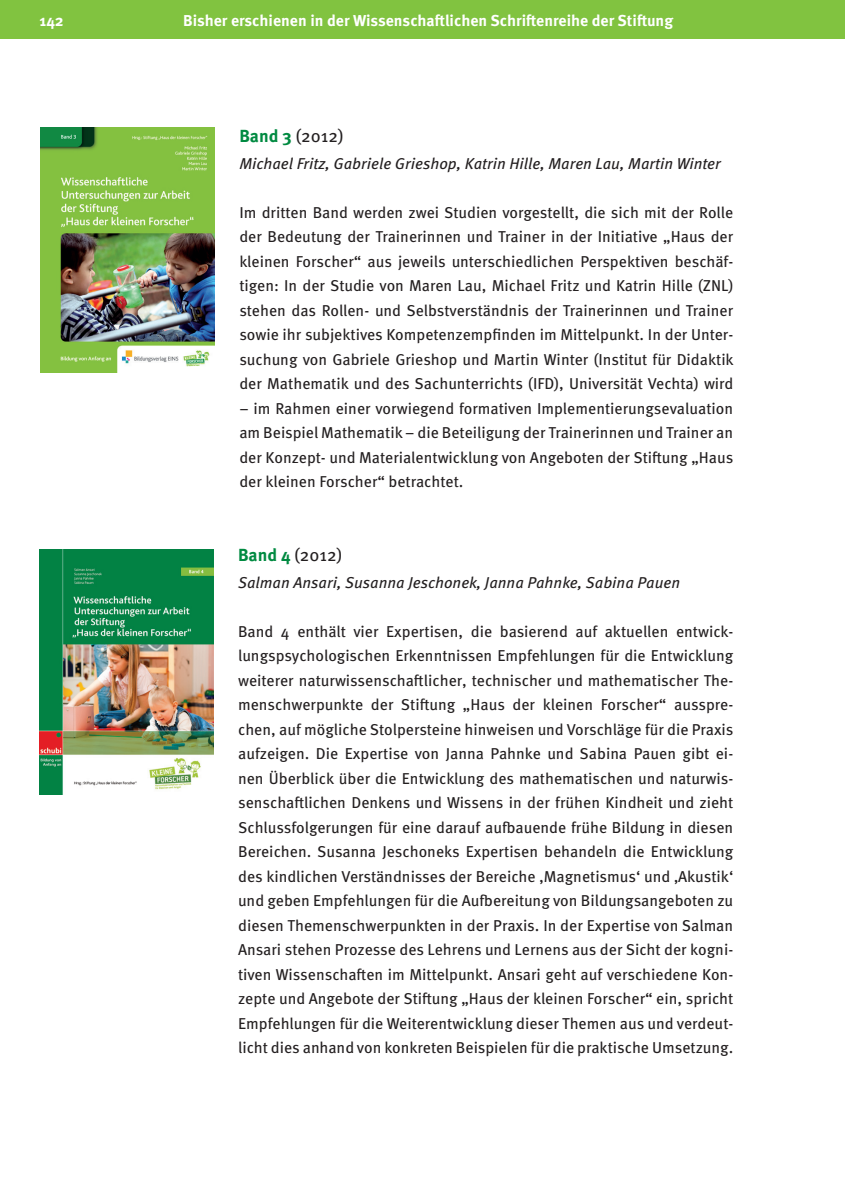
<style>
.page{position:relative;width:845px;height:1191px;background:#fff}
.page>*{position:absolute;margin:0;border:0;box-sizing:border-box;transform-origin:0 0}
.Ü4{font:17.5px "Meta OT";color:#231f20}
.Fließtext_mit_Leerze{font:15.75px/24.5px "Meta OT";color:#231f20;text-align:justify}
.Fließtext_ohne_Einzu{font:italic 15.75px "Meta OT";color:#231f20}
.t1{font:700 15.75px "Meta OT";color:#fff}
.s1{font-weight:700;color:#008a41}
</style>
<div class="page">
<div style="left:0;top:0;width:844px;height:39px;background:#81c340"></div>
<img style="left:41px;top:127px;width:173px;height:245px">
<img style="left:39px;top:549px;width:174px;height:245px">
<p class="t1" style="left:39px;top:11px;width:26px">142</p>
<p class="t1" style="left:183px;top:11px;width:491px">Bisher erschienen in der Wissenschaftlichen Schriftenreihe der Stiftung</p>
<p class="Ü4" style="left:239px;top:125px;width:106px"><span class="s1">Band 3</span> (2012)</p>
<p class="Fließtext_ohne_Einzu" style="left:239px;top:153px;width:483px">Michael Fritz, Gabriele Grieshop, Katrin Hille, Maren Lau, Martin Winter</p>
<p class="Fließtext_mit_Leerze" style="left:239px;top:200px;width:495px">Im dritten Band werden zwei Studien vorgestellt, die sich mit der Rolle der Bedeutung der Trainerinnen und Trainer in der Initiative „Haus der kleinen Forscher“ aus jeweils unterschiedlichen Perspektiven beschäf&shy;tigen: In der Studie von Maren Lau, Michael Fritz und Katrin Hille (ZNL) stehen das Rollen- und Selbstverständnis der Trainerinnen und Trainer sowie ihr subjektives Kompetenzempfinden im Mittelpunkt. In der Unter&shy;suchung von Gabriele Grieshop und Martin Winter (Institut für Didaktik der Mathematik und des Sachunterrichts (IFD), Universität Vechta) wird</p>
<p class="Fließtext_mit_Leerze" style="left:239px;top:396px;width:495px">– im Rahmen einer vorwiegend formativen Implementierungsevaluation am Beispiel Mathematik – die Beteiligung der Trainerinnen und Trainer an der Konzept- und Materialentwicklung von Angeboten der Stiftung „Haus der kleinen Forscher“ betrachtet.</p>
<p class="Ü4" style="left:238px;top:544px;width:105px"><span class="s1">Band 4</span> (2012)</p>
<p class="Fließtext_ohne_Einzu" style="left:238px;top:572px;width:443px">Salman Ansari, Susanna Jeschonek, Janna Pahnke, Sabina Pauen</p>
<p class="Fließtext_mit_Leerze" style="left:238px;top:619px;width:496px">Band 4 enthält vier Expertisen, die basierend auf aktuellen entwick&shy;lungspsychologischen Erkenntnissen Empfehlungen für die Entwicklung weiterer naturwissenschaftlicher, technischer und mathematischer The&shy;menschwerpunkte der Stiftung „Haus der kleinen Forscher“ ausspre&shy;chen, auf mögliche Stolpersteine hinweisen und Vorschläge für die Praxis aufzeigen. Die Expertise von Janna Pahnke und Sabina Pauen gibt ei&shy;nen Überblick über die Entwicklung des mathematischen und naturwis&shy;senschaftlichen Denkens und Wissens in der frühen Kindheit und zieht Schlussfolgerungen für eine darauf aufbauende frühe Bildung in diesen Bereichen. Susanna Jeschoneks Expertisen behandeln die Entwicklung des kindlichen Verständnisses der Bereiche ‚Magnetismus‘ und ‚Akustik‘ und geben Empfehlungen für die Aufbereitung von Bildungsangeboten zu diesen Themenschwerpunkten in der Praxis. In der Expertise von Salman Ansari stehen Prozesse des Lehrens und Lernens aus der Sicht der kogni&shy;tiven Wissenschaften im Mittelpunkt. Ansari geht auf verschiedene Kon&shy;zepte und Angebote der Stiftung „Haus der kleinen Forscher“ ein, spricht Empfehlungen für die Weiterentwicklung dieser Themen aus und verdeut&shy;licht dies anhand von konkreten Beispielen für die praktische Umsetzung.</p>
</div>
